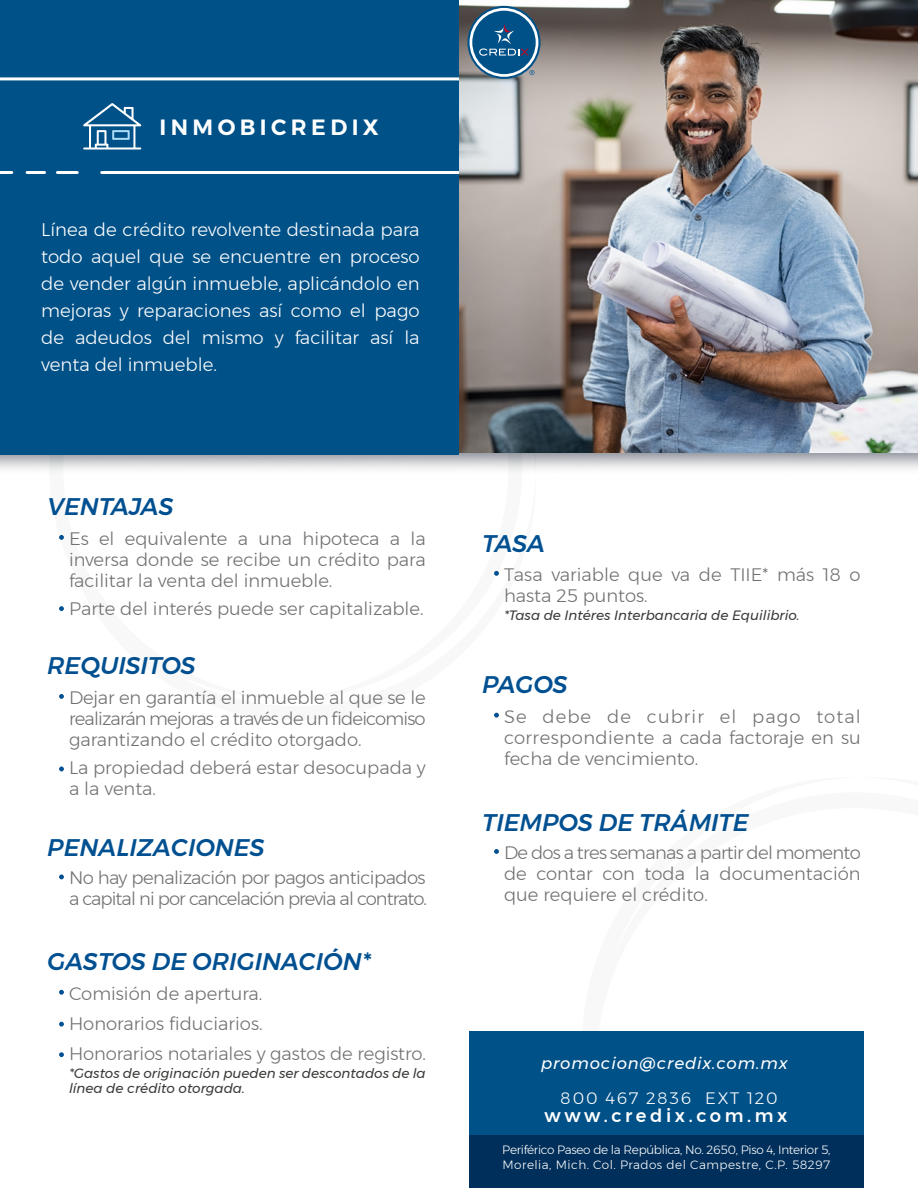
<style>
.page{position:relative;width:918px;height:1188px;background:#fff}
.page>*{position:absolute;margin:0;border:0;box-sizing:border-box;transform-origin:0 0}
.t1{font:italic 500 24px "Montserrat";color:#005091}
.t2{font:600 22.05px "Montserrat";letter-spacing:.2em;color:#fff}
.t3{font:300 18.15px/26.8px "Montserrat";color:#fff;text-align:justify}
.t4{font:300 18px/21px "Montserrat";color:#6f7170;text-align:justify}
.t5{font:300 18px/21px "Montserrat";letter-spacing:-.05em;color:#6f7170}
.t6{font:500 18px "Montserrat";letter-spacing:.2em;color:#fff}
.t7{font:italic 16.5px "Montserrat";letter-spacing:.05em;color:#fff}
.t8{font:300 16.5px "Montserrat";letter-spacing:.1em;color:#fff}
.t9{font:italic 13.5px/15px "Montserrat";color:#383a36}
.t10{font:300 12px/15px "Montserrat";letter-spacing:-.025em;color:#fff}
</style>
<div class="page">
<svg style="left:59px;top:535px;width:5px;height:5px"></svg>
<svg style="left:59px;top:606px;width:5px;height:5px"></svg>
<svg style="left:59px;top:694px;width:5px;height:5px"></svg>
<svg style="left:59px;top:767px;width:5px;height:4px"></svg>
<svg style="left:59px;top:990px;width:5px;height:5px"></svg>
<svg style="left:59px;top:1022px;width:5px;height:5px"></svg>
<svg style="left:59px;top:1052px;width:5px;height:5px"></svg>
<svg style="left:59px;top:875px;width:5px;height:4px"></svg>
<svg style="left:494px;top:849px;width:5px;height:5px"></svg>
<svg style="left:494px;top:713px;width:5px;height:5px"></svg>
<img style="left:0;top:453px;width:918px;height:21px">
<div style="left:0;top:0;width:459px;height:454px;background:#005188"></div>
<svg style="left:0;top:77px;width:459px;height:97px"></svg>
<hr style="left:27px;top:171px;width:18px;height:3px;background:#fff">
<hr style="left:57px;top:171px;width:20px;height:3px;background:#fff">
<img style="left:459px;top:0;width:459px;height:453px">
<svg style="left:467px;top:6px;width:74px;height:73px;background:#3f7092"></svg>
<svg style="left:83px;top:103px;width:58px;height:47px"></svg>
<svg style="left:494px;top:571px;width:5px;height:5px"></svg>
<div style="left:469px;top:1032px;width:395px;height:156px;background:#005188"></div>
<div style="left:469px;top:1135px;width:395px;height:53px;background:#002f5b"></div>
<p class="t2" style="left:160px;top:110px;width:221px">INMOBICREDIX</p>
<p class="t3" style="left:41px;top:216px;width:380px">Línea de crédito revolvente destinada para todo aquel que se encuentre en proceso de vender algún inmueble, aplicándolo en mejoras y reparaciones así como el pago de adeudos del mismo y facilitar así la venta del inmueble.</p>
<h1 class="t1" style="left:47px;top:488px;width:128px">VENTAJAS</h1>
<p class="t4" style="left:69px;top:528px;width:358px">Es el equivalente a una hipoteca a la inversa donde se recibe un crédito para facilitar la venta del inmueble.</p>
<p class="t4" style="left:69px;top:598px;width:356px">Parte del interés puede ser capitalizable.</p>
<h1 class="t1" style="left:47px;top:647px;width:150px">REQUISITOS</h1>
<p class="t4" style="left:69px;top:687px;width:358px">Dejar en garantía el inmueble al que se le realizarán mejoras a través de un fideicomiso garantizando el crédito otorgado.</p>
<p class="t4" style="left:69px;top:757px;width:358px">La propiedad deberá estar desocupada y a la venta.</p>
<h1 class="t1" style="left:47px;top:829px;width:219px">PENALIZACIONES</h1>
<p class="t5" style="left:69px;top:867px;width:360px">No hay penalización por pagos anticipados a capital ni por cancelación previa al contrato.</p>
<h1 class="t1" style="left:47px;top:943px;width:325px">GASTOS DE ORIGINACIÓN*</h1>
<p class="t4" style="left:69px;top:978px;width:359px;line-height:30px;text-align:left">Comisión de apertura.<br>Honorarios fiduciarios.<br>Honorarios notariales y gastos de registro.</p>
<p class="t9" style="left:69px;top:1065px;width:358px">*Gastos de originación pueden ser descontados de la línea de crédito otorgada.</p>
<h1 class="t1" style="left:482px;top:525px;width:64px">TASA</h1>
<p class="t4" style="left:504px;top:564px;width:358px">Tasa variable que va de TIIE* más 18 o hasta 25 puntos.</p>
<p class="t9" style="left:504px;top:607px;width:297px">*Tasa de Intéres Interbancaria de Equilibrio.</p>
<h1 class="t1" style="left:482px;top:666px;width:87px">PAGOS</h1>
<p class="t4" style="left:504px;top:705px;width:358px">Se debe de cubrir el pago total correspondiente a cada factoraje en su fecha de vencimiento.</p>
<h1 class="t1" style="left:482px;top:803px;width:268px">TIEMPOS DE TRÁMITE</h1>
<p class="t4" style="left:504px;top:842px;width:358px">De dos a tres semanas a partir del momento de contar con toda la documentación que requiere el crédito.</p>
<p class="t7" style="left:541px;top:1051px;width:248px">promocion@credix.com.mx</p>
<p class="t8" style="left:560px;top:1086px;width:219px">800 467 2836 EXT 120</p>
<p class="t6" style="left:544px;top:1102px;width:244px">www.credix.com.mx</p>
<p class="t10" style="left:502px;top:1142px;width:330px">Periférico Paseo de la República, No. 2650, Piso 4, Interior 5,<br>Morelia, Mich. Col. Prados del Campestre, C.P. 58297</p>
</div>
